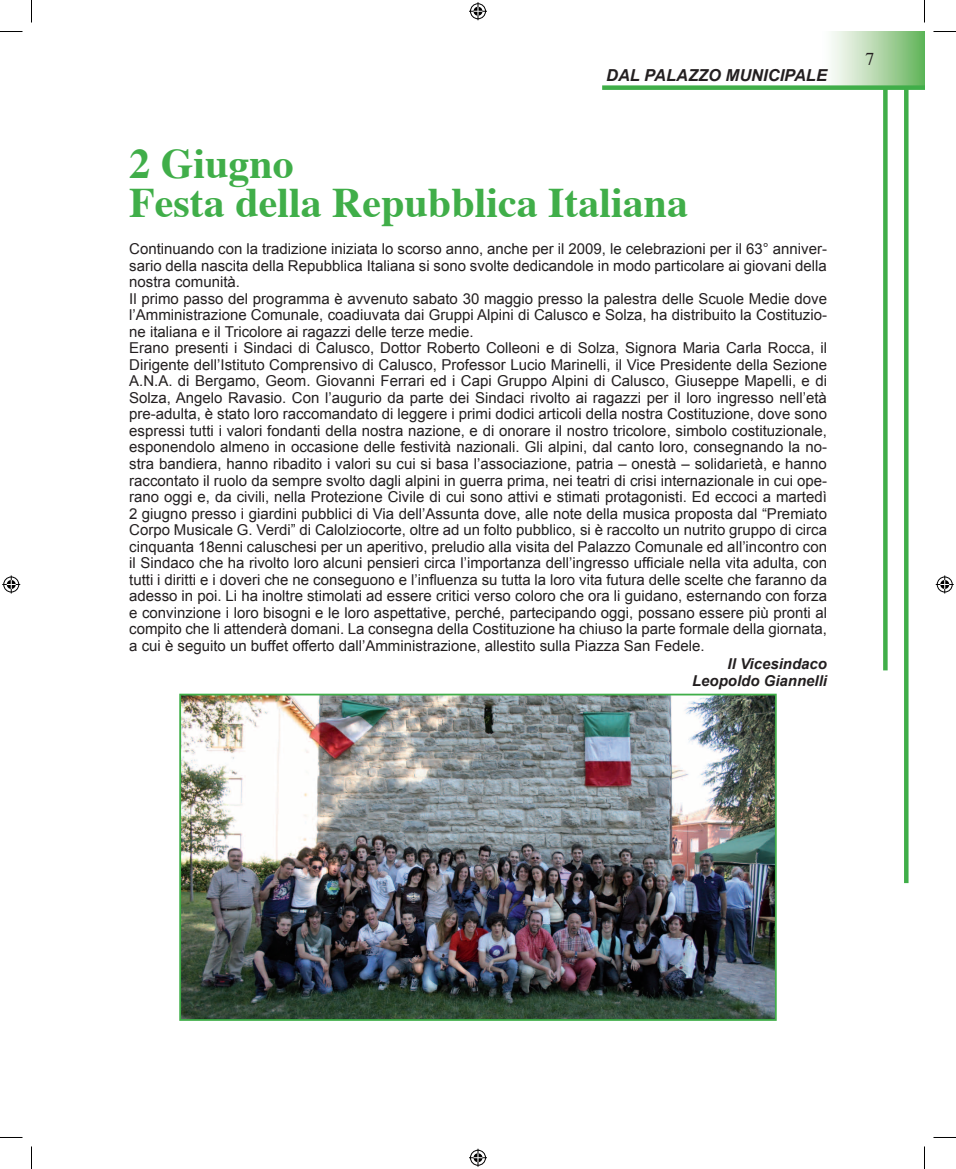
<style>
.page{position:relative;width:956px;height:1169px;background:#fff}
.page>*{position:absolute;margin:0;border:0;box-sizing:border-box;transform-origin:0 0}
.t1{font:700 42px/39px "Times";color:#40ae49}
.t2{font:18px "Times";color:#231f20}
.t3{font:italic 700 16.5px "Arial";color:#231f20}
.t4{font:15px/16.5px "Arial";color:#231f20}
.t5{font:italic 700 15px/16.5px "Arial";color:#231f20;text-align:right}
</style>
<div class="page">
<hr style="left:904px;top:32px;width:4px;height:851px;background:#40ae49">
<div style="left:883px;top:32px;width:5px;height:638px;background:#40ae49"></div>
<div style="left:816px;top:31px;width:108px;height:55px;background:linear-gradient(to right,#fff,#6bb661)"></div>
<div style="left:602px;top:85px;width:322px;height:5px;background:#40ae49"></div>
<img style="left:182px;top:696px;width:592px;height:321px">
<div style="left:179px;top:693px;width:598px;height:327px;border:2px solid #40ae49"></div>
<svg style="left:0;top:31px;width:22px;height:1px"></svg>
<svg style="left:933px;top:31px;width:23px;height:1px"></svg>
<svg style="left:0;top:1137px;width:22px;height:1px"></svg>
<svg style="left:933px;top:1137px;width:23px;height:1px"></svg>
<svg style="left:31px;top:0;width:1px;height:23px"></svg>
<svg style="left:31px;top:1146px;width:1px;height:23px"></svg>
<svg style="left:924px;top:0;width:1px;height:23px"></svg>
<svg style="left:924px;top:1146px;width:1px;height:23px"></svg>
<svg style="left:469px;top:2px;width:18px;height:18px"></svg>
<svg style="left:469px;top:1148px;width:18px;height:18px"></svg>
<svg style="left:2px;top:575px;width:18px;height:18px"></svg>
<svg style="left:936px;top:575px;width:18px;height:18px"></svg>
<p class="t3" style="left:606px;top:65px;width:222px">DAL PALAZZO MUNICIPALE</p>
<h1 class="t1" style="left:129px;top:140px;width:560px">2 Giugno<br>Festa della Repubblica Italiana</h1>
<p class="t4" style="left:129px;top:241px;width:699px">Continuando con la tradizione iniziata lo scorso anno, anche per il 2009, le celebrazioni per il 63° anniver&shy;sario della nascita della Repubblica Italiana si sono svolte dedicandole in modo particolare ai giovani della nostra comunità.<br>Il primo passo del programma è avvenuto sabato 30 maggio presso la palestra delle Scuole Medie dove l’Amministrazione Comunale, coadiuvata dai Gruppi Alpini di Calusco e Solza, ha distribuito la Costituzio&shy;ne italiana e il Tricolore ai ragazzi delle terze medie.<br>Erano presenti i Sindaci di Calusco, Dottor Roberto Colleoni e di Solza, Signora Maria Carla Rocca, il Dirigente dell’Istituto Comprensivo di Calusco, Professor Lucio Marinelli, il Vice Presidente della Sezione A.N.A. di Bergamo, Geom. Giovanni Ferrari ed i Capi Gruppo Alpini di Calusco, Giuseppe Mapelli, e di Solza, Angelo Ravasio. Con l’augurio da parte dei Sindaci rivolto ai ragazzi per il loro ingresso nell’età pre-adulta, è stato loro raccomandato di leggere i primi dodici articoli della nostra Costituzione, dove sono espressi tutti i valori fondanti della nostra nazione, e di onorare il nostro tricolore, simbolo costituzionale, esponendolo almeno in occasione delle festività nazionali. Gli alpini, dal canto loro, consegnando la no&shy;stra bandiera, hanno ribadito i valori su cui si basa l’associazione, patria – onestà – solidarietà, e hanno raccontato il ruolo da sempre svolto dagli alpini in guerra prima, nei teatri di crisi internazionale in cui ope&shy;rano oggi e, da civili, nella Protezione Civile di cui sono attivi e stimati protagonisti. Ed eccoci a martedì 2 giugno presso i giardini pubblici di Via dell’Assunta dove, alle note della musica proposta dal “Premiato Corpo Musicale G. Verdi” di Calolziocorte, oltre ad un folto pubblico, si è raccolto un nutrito gruppo di circa cinquanta 18enni caluschesi per un aperitivo, preludio alla visita del Palazzo Comunale ed all’incontro con il Sindaco che ha rivolto loro alcuni pensieri circa l’importanza dell’ingresso ufficiale nella vita adulta, con tutti i diritti e i doveri che ne conseguono e l’influenza su tutta la loro vita futura delle scelte che faranno da adesso in poi. Li ha inoltre stimolati ad essere critici verso coloro che ora li guidano, esternando con forza e convinzione i loro bisogni e le loro aspettative, perché, partecipando oggi, possano essere più pronti al compito che li attenderà domani. La consegna della Costituzione ha chiuso la parte formale della giornata, a cui è seguito un buffet offerto dall’Amministrazione, allestito sulla Piazza San Fedele.</p>
<p class="t5" style="left:692px;top:656px;width:137px">Il Vicesindaco<br>Leopoldo Giannelli</p>
<p class="t2" style="left:865px;top:42px;width:10px">7</p>
</div>
